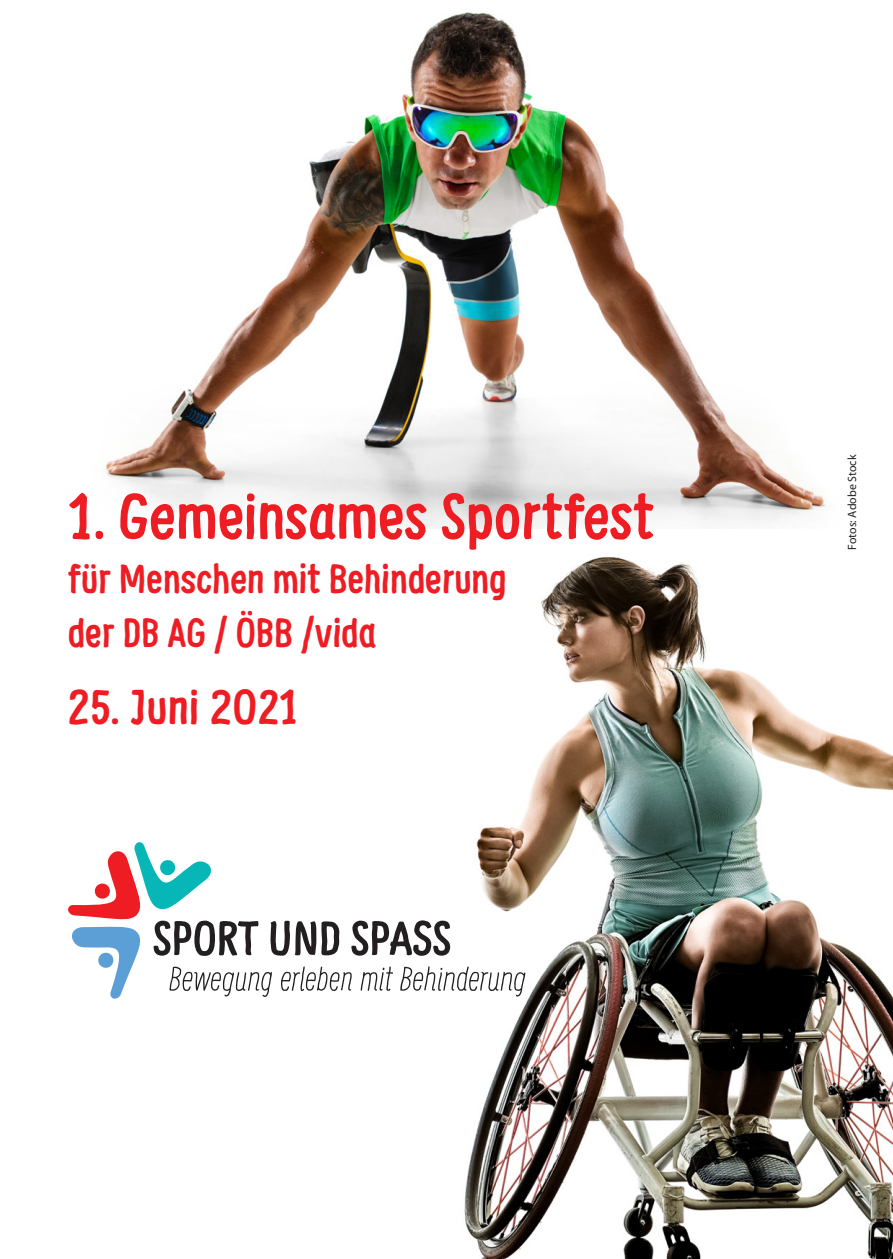
<style>
.page{position:relative;width:893px;height:1259px;background:#fff}
.page>*{position:absolute;margin:0;border:0;box-sizing:border-box;transform-origin:0 0}
.t1{font:700 63px "Supernettcn";color:#ee1d23}
.t2{font:700 48px "Supernettcn";letter-spacing:.01em;color:#ee1d23}
.t3{font:700 40.5px/54px "Supernettcn";color:#ee1d23}
.t4{font:12px "Myriad Pro";color:#231f20}
</style>
<div class="page">
<img style="left:105px;top:12px;width:721px;height:517px">
<img style="left:464px;top:556px;width:429px;height:703px">
<svg style="left:68px;top:842px;width:457px;height:156px"></svg>
<h1 class="t1" style="left:68px;top:475px;width:588px">1. Gemeinsames Sportfest</h1>
<p class="t3" style="left:68px;top:550px;width:440px">für Menschen mit Behinderung der DB AG / ÖBB /vida</p>
<p class="t2" style="left:68px;top:675px;width:232px">25. Juni 2021</p>
<p class="t4" style="left:845px;top:549px;width:96px;rotate:-90deg">Fotos: Adobe Stock</p>
</div>
